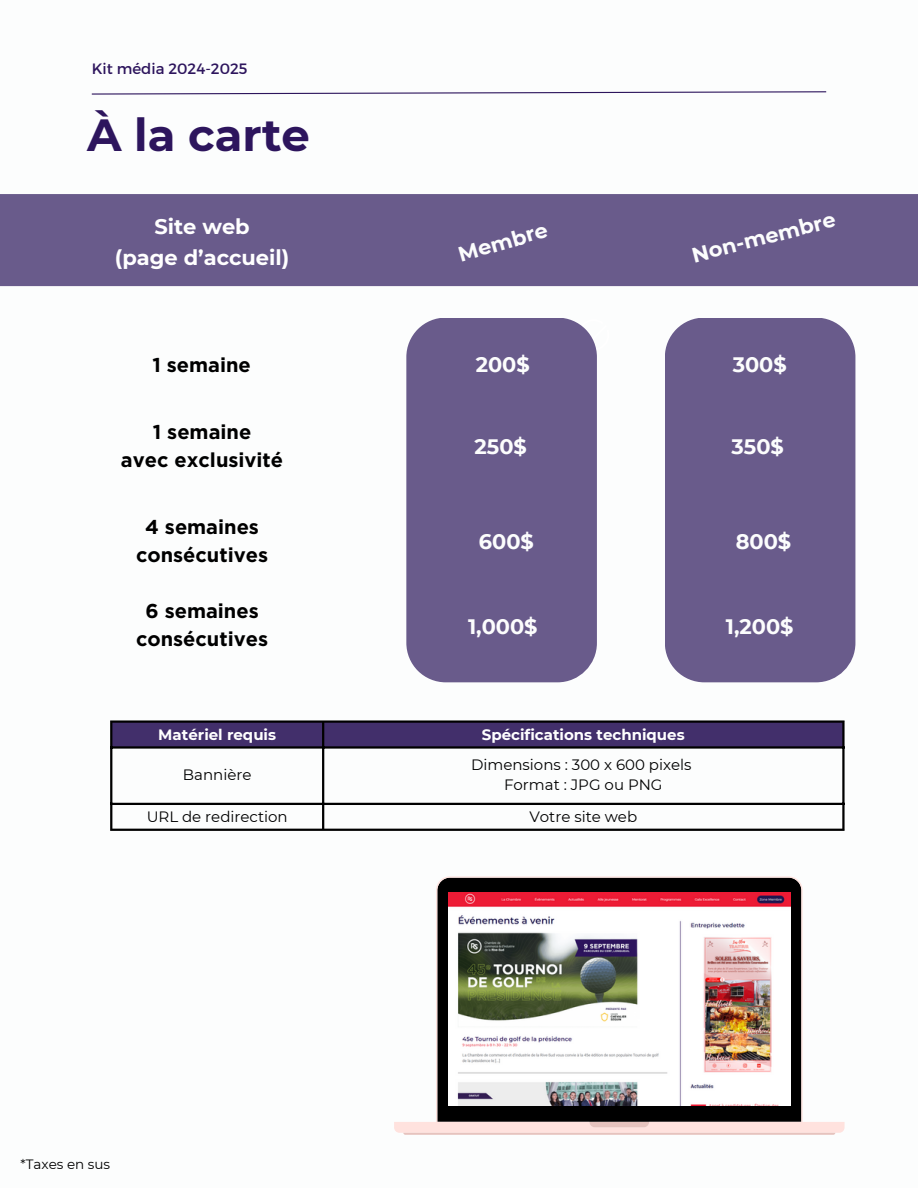
<style>
.page{position:relative;width:918px;height:1188px;background:#fff}
.page>*{position:absolute;margin:0;border:0;box-sizing:border-box;transform-origin:0 0}
.t1{font:700 45px "Montserrat";color:#2d155d}
.t2{font:700 21px/31.5px "Montserrat";color:#fff;text-align:center}
.t3{font:700 21px "Montserrat";color:#fcfdfd}
.t4{font:700 20.85px "Montserrat";color:#fcfdfd}
.t5{font:700 20.1px/27.5px "Gotham";color:#000;text-align:center}
.t6{font:15px "Montserrat";color:#000}
.t7{font:700 15px "Montserrat";color:#fff}
.t8{font:15px "Montserrat";color:#2d155d}
.t9{font:13.5px "Montserrat";color:#000}
</style>
<div class="page">
<div style="left:0;top:194px;width:918px;height:92px;background:#695b8b"></div>
<svg style="left:91px;top:91px;width:736px;height:4px"></svg>
<div style="left:406px;top:318px;width:191px;height:364px;background:#695b8b"></div>
<div style="left:665px;top:318px;width:190px;height:364px;background:#695b8b"></div>
<div style="left:112px;top:723px;width:730px;height:23px;background:#422f6b"></div>
<hr style="left:110px;top:723px;width:2px;height:106px;background:#000">
<hr style="left:322px;top:723px;width:2px;height:106px;background:#000">
<hr style="left:842px;top:723px;width:3px;height:106px;background:#000">
<hr style="left:110px;top:720px;width:735px;height:3px;background:#000">
<hr style="left:110px;top:746px;width:735px;height:3px;background:#000">
<hr style="left:110px;top:803px;width:735px;height:2px;background:#000">
<hr style="left:110px;top:829px;width:735px;height:2px;background:#000">
<svg style="left:394px;top:876px;width:450px;height:257px"></svg>
<svg style="left:589px;top:1122px;width:60px;height:5px"></svg>
<svg style="left:403px;top:1133px;width:432px;height:2px"></svg>
<img style="left:448px;top:892px;width:342px;height:214px">
<p class="t8" style="left:92px;top:59px;width:157px">Kit média 2024-2025</p>
<h1 class="t1" style="left:87px;top:108px;width:224px">À la carte</h1>
<p class="t2" style="left:115px;top:210px;width:176px">Site web<br>(page d’accueil)</p>
<h2 class="t5" style="left:152px;top:351px;width:100px">1 semaine</h2>
<h2 class="t5" style="left:121px;top:419px;width:164px">1 semaine<br>avec exclusivité</h2>
<h2 class="t5" style="left:136px;top:513px;width:134px">4 semaines consécutives</h2>
<h2 class="t5" style="left:136px;top:597px;width:134px">6 semaines consécutives</h2>
<h2 class="t3" style="left:455px;top:242px;width:94px;rotate:-16deg">Membre</h2>
<h2 class="t3" style="left:689px;top:243px;width:149px;rotate:-14deg">Non-membre</h2>
<h2 class="t4" style="left:476px;top:352px;width:56px">200$</h2>
<h2 class="t4" style="left:733px;top:352px;width:56px">300$</h2>
<h2 class="t4" style="left:475px;top:433px;width:54px">250$</h2>
<h2 class="t4" style="left:732px;top:433px;width:54px">350$</h2>
<h2 class="t4" style="left:479px;top:528px;width:57px">600$</h2>
<h2 class="t4" style="left:736px;top:528px;width:57px">800$</h2>
<h2 class="t4" style="left:468px;top:614px;width:71px">1,000$</h2>
<h2 class="t4" style="left:726px;top:614px;width:69px">1,200$</h2>
<p class="t7" style="left:158px;top:725px;width:119px">Matériel requis</p>
<h2 class="t7" style="left:482px;top:725px;width:204px">Spécifications techniques</h2>
<h2 class="t6" style="left:183px;top:766px;width:70px">Bannière</h2>
<p class="t6" style="left:471px;top:755px;width:222px">Dimensions : 300 x 600 pixels</p>
<h2 class="t6" style="left:504px;top:776px;width:160px">Format : JPG ou PNG</h2>
<h2 class="t6" style="left:147px;top:807px;width:143px">URL de redirection</h2>
<h2 class="t6" style="left:529px;top:807px;width:109px">Votre site web</h2>
<h2 class="t9" style="left:21px;top:1156px;width:91px">*Taxes en sus</h2>
</div>
